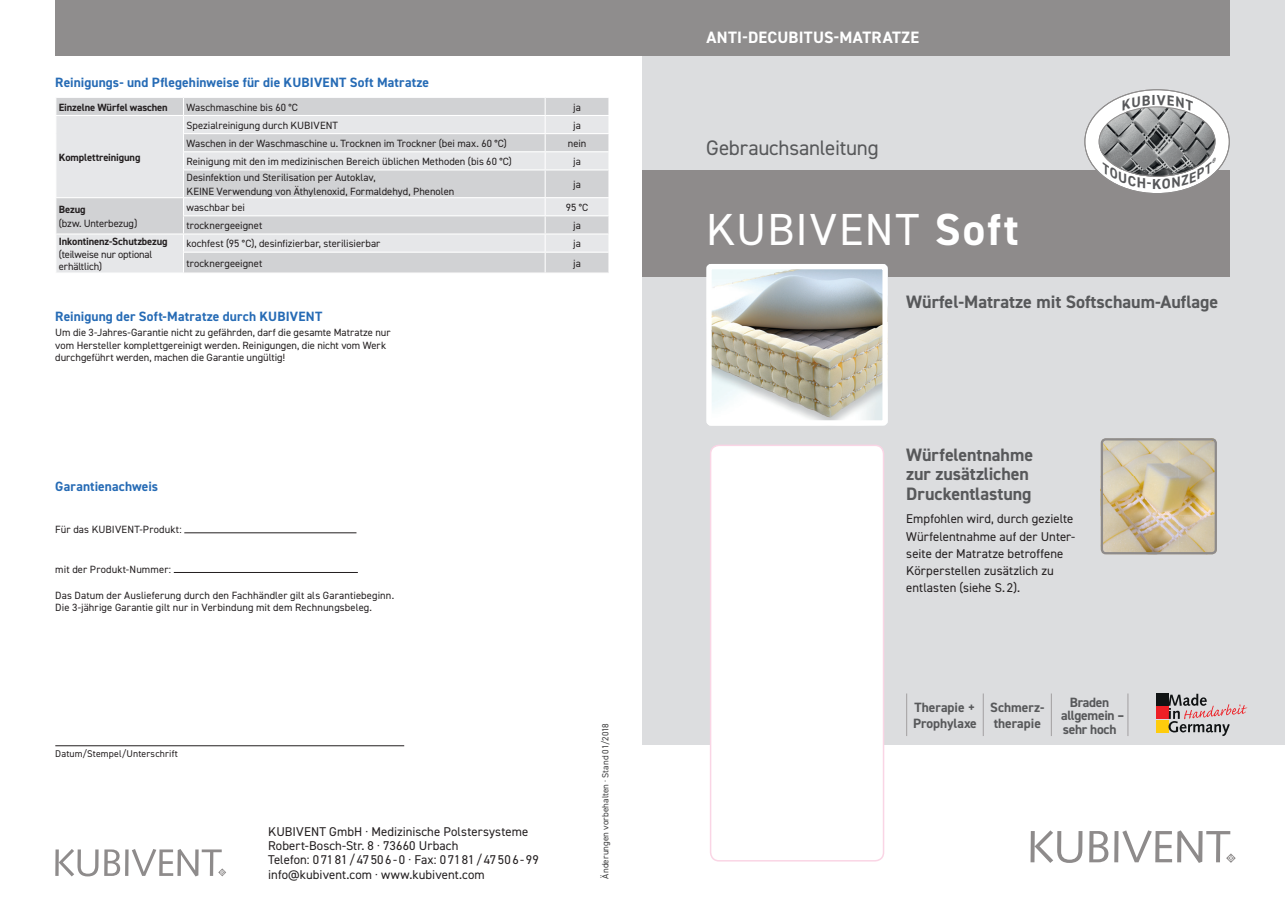
<style>
.page{position:relative;width:1285px;height:919px;background:#fff}
.page>*{position:absolute;margin:0;border:0;box-sizing:border-box;transform-origin:0 0}
.t1{font:45px "DIN2014";letter-spacing:.03em;color:#fff}
.t2{font:21px "DIN2014";letter-spacing:-.01em;color:#57585a}
.t3{font:700 18px/19.5px "DIN2014";color:#57585a}
.t4{font:700 16.5px "DIN2014";letter-spacing:.015em;color:#fff}
.t5{font:700 13.5px "DIN2014";letter-spacing:.01em;color:#266bb5}
.t6{font:700 13.5px/16.2px "DIN2014";letter-spacing:-.005em;color:#57585a}
.t7{font:12.75px/17.2px "DIN2014";letter-spacing:.005em;color:#231f20}
.t8{font:10.5px/12.1px "DIN2014";color:#231f20}
.t9{font:700 10.5px "DIN2014";letter-spacing:-.01em;color:#231f20}
.t10{font:9.75px "DIN2014";letter-spacing:.015em;color:#231f20}
.t11{font:9px "DIN2014";letter-spacing:.005em;color:#3e3e3f}
.s1{font-weight:700}
</style>
<div class="page">
<div style="left:56px;top:98px;width:552px;height:17px;background:#d1d2d4"></div>
<svg style="left:56px;top:116px;width:552px;height:156px;background:#dcdddf"></svg>
<hr style="left:183px;top:133px;width:362px;height:1px;background:#fff">
<hr style="left:545px;top:133px;width:64px;height:1px;background:#fff">
<hr style="left:183px;top:151px;width:362px;height:1px;background:#fff">
<hr style="left:545px;top:151px;width:64px;height:1px;background:#fff">
<hr style="left:183px;top:169px;width:362px;height:1px;background:#fff">
<hr style="left:545px;top:169px;width:64px;height:1px;background:#fff">
<hr style="left:55px;top:197px;width:128px;height:1px;background:#fff">
<hr style="left:183px;top:197px;width:362px;height:1px;background:#fff">
<hr style="left:545px;top:197px;width:64px;height:1px;background:#fff">
<hr style="left:183px;top:215px;width:362px;height:1px;background:#fff">
<hr style="left:545px;top:215px;width:64px;height:1px;background:#fff">
<hr style="left:55px;top:233px;width:128px;height:1px;background:#fff">
<hr style="left:183px;top:233px;width:362px;height:1px;background:#fff">
<hr style="left:545px;top:233px;width:64px;height:1px;background:#fff">
<hr style="left:183px;top:251px;width:362px;height:2px;background:#fff">
<svg style="left:183px;top:98px;width:1px;height:174px"></svg>
<hr style="left:545px;top:251px;width:64px;height:2px;background:#fff">
<svg style="left:544px;top:98px;width:1px;height:174px"></svg>
<svg style="left:608px;top:98px;width:1px;height:174px"></svg>
<hr style="left:55px;top:745px;width:349px;height:1px;background:#231f20">
<hr style="left:184px;top:532px;width:172px;height:1px;background:#231f20">
<hr style="left:174px;top:572px;width:184px;height:1px;background:#231f20">
<div style="left:642px;top:0;width:642px;height:744px;background:#dcdddf"></div>
<div style="left:642px;top:170px;width:587px;height:106px;background:#8e8b8b"></div>
<img style="left:1103px;top:438px;width:113px;height:116px">
<div style="left:1100px;top:438px;width:116px;height:116px;border:2px solid #8e8b8b;border-radius:4px"></div>
<div style="left:710px;top:445px;width:173px;height:415px;background:#fff;border-radius:9px"></div>
<div style="left:709px;top:444px;width:175px;height:417px;border:2px solid #fad5e5;border-radius:9px"></div>
<img style="left:712px;top:270px;width:169px;height:149px">
<div style="left:706px;top:264px;width:181px;height:161px;border:5px solid #fff;border-radius:2px"></div>
<svg style="left:55px;top:849px;width:65px;height:27px"></svg>
<svg style="left:125px;top:849px;width:4px;height:26px"></svg>
<svg style="left:132px;top:849px;width:94px;height:27px"></svg>
<svg style="left:1030px;top:830px;width:52px;height:32px"></svg>
<svg style="left:1089px;top:831px;width:19px;height:31px"></svg>
<svg style="left:1114px;top:831px;width:4px;height:31px"></svg>
<svg style="left:1122px;top:830px;width:113px;height:32px"></svg>
<div style="left:642px;top:0;width:587px;height:55px;background:#8f8d8d"></div>
<div style="left:55px;top:0;width:587px;height:55px;background:#8f8d8d"></div>
<div style="left:1155px;top:693px;width:12px;height:12px;background:#101314"></div>
<div style="left:1155px;top:706px;width:12px;height:12px;background:#ee1f25"></div>
<div style="left:1155px;top:720px;width:12px;height:12px;background:#fecc0d"></div>
<svg style="left:1168px;top:693px;width:78px;height:43px"></svg>
<hr style="left:906px;top:693px;width:1px;height:43px;background:#a2a0a1">
<hr style="left:982px;top:693px;width:1px;height:43px;background:#a2a0a1">
<hr style="left:1050px;top:693px;width:1px;height:43px;background:#a2a0a1">
<hr style="left:1127px;top:693px;width:1px;height:43px;background:#a2a0a1">
<div style="left:1084px;top:90px;width:144px;height:103px;background:#fff;border-radius:50%"></div>
<img style="left:1098px;top:106px;width:117px;height:69px">
<svg style="left:1122px;top:95px;width:70px;height:16px"></svg>
<svg style="left:1102px;top:156px;width:113px;height:33px"></svg>
<p class="t5" style="left:55px;top:73px;width:375px">Reinigungs- und Pflegehinweise für die KUBIVENT Soft Matratze</p>
<p class="t9" style="left:59px;top:100px;width:110px">Einzelne Würfel waschen</p>
<p class="t8" style="left:186px;top:101px;width:113px">Waschmaschine bis 60 °C</p>
<p class="t8" style="left:573px;top:101px;width:9px">ja</p>
<p class="t9" style="left:59px;top:150px;width:83px">Komplettreinigung</p>
<p class="t9" style="left:59px;top:203px;width:28px">Bezug</p>
<p class="t8" style="left:59px;top:216px;width:80px">(bzw. Unterbezug)</p>
<p class="t9" style="left:59px;top:234px;width:110px">Inkontinenz-Schutzbezug</p>
<p class="t8" style="left:59px;top:249px;width:95px;line-height:11.7px">(teilweise nur optional erhältlich)</p>
<p class="t8" style="left:186px;top:119px;width:153px">Spezialreinigung durch KUBIVENT</p>
<p class="t8" style="left:573px;top:119px;width:9px">ja</p>
<p class="t8" style="left:186px;top:137px;width:322px">Waschen in der Waschmaschine u. Trocknen im Trockner (bei max. 60 °C)</p>
<p class="t8" style="left:567px;top:137px;width:20px">nein</p>
<p class="t8" style="left:186px;top:155px;width:327px">Reinigung mit den im medizinischen Bereich üblichen Methoden (bis 60 °C)</p>
<p class="t8" style="left:573px;top:155px;width:9px">ja</p>
<p class="t8" style="left:186px;top:170px;width:269px;line-height:13.5px">Desinfektion und Sterilisation per Autoklav,<br>KEINE Verwendung von Äthylen oxid, Formaldehyd, Phenolen</p>
<p class="t8" style="left:573px;top:178px;width:9px">ja</p>
<p class="t8" style="left:186px;top:201px;width:60px">waschbar bei</p>
<p class="t8" style="left:565px;top:201px;width:24px">95 °C</p>
<p class="t8" style="left:186px;top:219px;width:77px">trockner geeignet</p>
<p class="t8" style="left:573px;top:219px;width:9px">ja</p>
<p class="t8" style="left:186px;top:237px;width:195px">kochfest (95 °C), desinfizierbar, sterilisierbar</p>
<p class="t8" style="left:573px;top:237px;width:9px">ja</p>
<p class="t8" style="left:186px;top:257px;width:77px">trockner geeignet</p>
<p class="t8" style="left:573px;top:257px;width:9px">ja</p>
<p class="t5" style="left:55px;top:307px;width:268px">Reinigung der Soft-Matratze durch KUBIVENT</p>
<p class="t8" style="left:55px;top:326px;width:337px">Um die 3-Jahres-Garantie nicht zu gefährden, darf die gesamte Matratze nur vom Hersteller komplettgereinigt werden. Reinigungen, die nicht vom Werk durchgeführt werden, machen die Garantie ungültig!</p>
<p class="t5" style="left:55px;top:477px;width:104px">Garantienachweis</p>
<p class="t8" style="left:55px;top:523px;width:128px">Für das KUBIVENT-Produkt:</p>
<p class="t8" style="left:55px;top:563px;width:117px">mit der Produkt-Nummer:</p>
<p class="t8" style="left:55px;top:589px;width:340px">Das Datum der Auslieferung durch den Fachhändler gilt als Garantiebeginn.<br>Die 3-jährige Garantie gilt nur in Verbindung mit dem Rechnungsbeleg.</p>
<p class="t10" style="left:55px;top:747px;width:124px">Datum/Stempel/Unterschrift</p>
<p class="t7" style="left:268px;top:824px;width:272px;line-height:14.2px">KUBIVENT GmbH · Medizinische Polstersysteme Robert-Bosch-Str. 8 · 73660 Urbach<br>Telefon: 0 71 81 / 47 50 6 - 0 · Fax: 0 71 81 / 47 50 6 - 99 info@kubivent.com · www.kubivent.com</p>
<p class="t11" style="left:599px;top:878px;width:157px;rotate:-90deg">Änderungen vorbehalten · Stand 01/2018</p>
<h3 class="t4" style="left:706px;top:26px;width:214px">ANTI-DECUBITUS-MATRATZE</h3>
<h2 class="t2" style="left:706px;top:134px;width:174px">Gebrauchsanleitung</h2>
<h1 class="t1" style="left:706px;top:201px;width:314px">KUBIVENT <span class="s1">Soft</span></h1>
<h3 class="t3" style="left:906px;top:291px;width:313px">Würfel-Matratze mit Softschaum-Auflage</h3>
<h3 class="t3" style="left:906px;top:444px;width:128px">Würfelentnahme zur zusätzlichen<br>Druckentlastung</h3>
<p class="t7" style="left:906px;top:510px;width:170px">Empfohlen wird, durch gezielte<br>Würfel entnahme auf der Unter&shy;seite der Matratze betroffene<br>Körperstellen zusätzlich zu entlasten (siehe S. 2).</p>
<p class="t6" style="left:912px;top:699px;width:65px">Therapie +<br>Prophylaxe</p>
<p class="t6" style="left:990px;top:699px;width:56px">Schmerz&shy;therapie</p>
<p class="t6" style="left:1060px;top:695px;width:65px;line-height:13.5px;text-align:center">Braden allgemein – sehr hoch</p>
</div>
